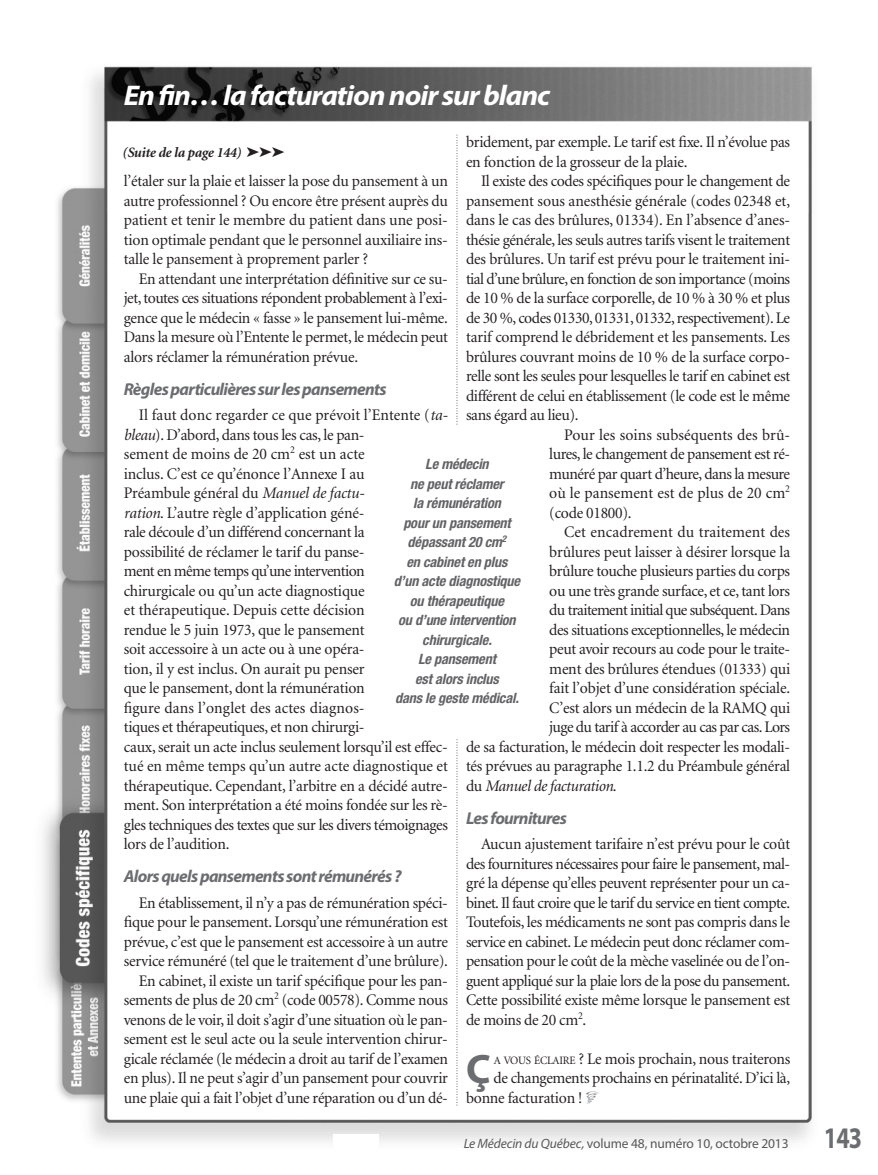
<style>
.page{position:relative;width:878px;height:1175px;background:#fff}
.page>*{position:absolute;margin:0;border:0;box-sizing:border-box;transform-origin:0 0}
.t1{font:700 41.25px "Myriad Pro";color:#6c6d70}
.t2{font:700 30px "Myriad Pro";color:#6c6d70;scale:.8 1}
.t3{font:italic 700 28.5px "Myriad Pro";letter-spacing:-.035em;color:#fff;scale:1.05 1}
.t4{font:italic 700 17.25px "Myriad Pro";letter-spacing:-.04em;color:#6c6d70}
.t5{font:16.2px/19.5px "Minion";letter-spacing:-.02em;color:#231f20;text-align:justify}
.t6{font:16.2px "Minion";letter-spacing:-.04em;color:#231f20}
.t7{font:16.2px "Minion";color:#231f20}
.t8{font:16.2px "Minion";letter-spacing:.005em;color:#231f20}
.t9{font:italic 16.2px "Minion";letter-spacing:-.025em;color:#231f20}
.t10{font:italic 700 condensed 14.25px/19.5px "Helvetica Neue";letter-spacing:-.01em;color:#636366;text-align:center}
.t11{font:italic 700 14.25px "Minion";letter-spacing:-.02em;color:#231f20}
.t12{font:13.5px "Myriad Pro";letter-spacing:-.01em;color:#57585a}
.s1{font-style:normal}
.s2{font-size:11.25px}
.s3{font-style:italic}
</style>
<div class="page">
<img style="left:43px;top:66px;width:769px;height:1076px">
<svg style="left:456px;top:135px;width:1px;height:290px"></svg>
<svg style="left:456px;top:740px;width:1px;height:367px"></svg>
<div style="left:122px;top:144px;width:320px;height:18px;background:#fff"></div>
<div style="left:382px;top:436px;width:149px;height:292px;background:#fff"></div>
<div style="left:333px;top:1134px;width:45px;height:18px;background:#fff"></div>
<svg style="left:586px;top:1091px;width:12px;height:13px"></svg>
<h3 class="t3" style="left:124px;top:84px;width:407px">Enfin…lafacturationnoir surblanc</h3>
<p class="t5" style="left:466px;top:133px;width:326px">bridement, par exemple. Le tarif est fixe. Il n’évolue pas en fonction de la grosseur de la plaie.</p>
<p class="t5" style="left:481px;top:172px;width:311px">Il existe des codes spécifiques pour le changement de</p>
<p class="t5" style="left:466px;top:192px;width:325px">pansement sous anesthésie générale (codes 02348 et,</p>
<p class="t5" style="left:466px;top:211px;width:326px">dans le cas des brûlures, 01334). En l’absence d’anes-</p>
<p class="t5" style="left:466px;top:231px;width:326px">thésie générale, les seuls autres tarifs visent le traitement</p>
<p class="t5" style="left:466px;top:250px;width:326px">des brûlures. Un tarif est prévu pour le traitement ini-</p>
<p class="t6" style="left:466px;top:272px;width:325px">tial d’une brûlure, en fonction de son importance (moins</p>
<p class="t5" style="left:466px;top:289px;width:325px">de 10 % de la surface corporelle, de 10 % à 30 % et plus</p>
<p class="t5" style="left:466px;top:309px;width:325px">de 30 %, codes 01330, 01331, 01332, respectivement). Le</p>
<p class="t5" style="left:466px;top:328px;width:325px">tarif comprend le débridement et les pansements. Les</p>
<p class="t5" style="left:466px;top:348px;width:326px">brûlures couvrant moins de 10 % de la surface corpo-</p>
<p class="t5" style="left:466px;top:367px;width:326px">relle sont les seules pour lesquelles le tarif en cabinet est</p>
<p class="t5" style="left:466px;top:387px;width:325px">différent de celui en établissement (le code est le même</p>
<p class="t5" style="left:466px;top:406px;width:114px">sans égard au lieu).</p>
<p class="t7" style="left:564px;top:428px;width:227px">Pour les soins subséquents des brû-</p>
<p class="t5" style="left:549px;top:445px;width:242px">lures, le changement de pansement est ré-</p>
<p class="t5" style="left:549px;top:465px;width:242px">munéré par quart d’heure, dans la mesure</p>
<p class="t7" style="left:549px;top:486px;width:242px">où le pansement est de plus de 20 cm<sup>2</sup></p>
<p class="t5" style="left:549px;top:504px;width:84px">(code 01800).</p>
<p class="t8" style="left:564px;top:525px;width:227px">Cet encadrement du traitement des</p>
<p class="t5" style="left:549px;top:543px;width:242px">brûlures peut laisser à désirer lorsque la</p>
<p class="t5" style="left:549px;top:562px;width:242px">brûlure touche plusieurs parties du corps</p>
<p class="t5" style="left:549px;top:582px;width:242px">ou une très grande surface, et ce, tant lors</p>
<p class="t6" style="left:549px;top:603px;width:242px">du traitement initial que subséquent. Dans</p>
<p class="t5" style="left:549px;top:621px;width:242px">des situations exceptionnelles, le médecin</p>
<p class="t5" style="left:549px;top:640px;width:242px">peut avoir recours au code pour le traite-</p>
<p class="t5" style="left:549px;top:660px;width:242px">ment des brûlures étendues (01333) qui</p>
<p class="t5" style="left:549px;top:679px;width:242px">fait l’objet d’une considération spéciale.</p>
<p class="t5" style="left:549px;top:699px;width:242px">C’est alors un médecin de la RAMQ qui</p>
<p class="t6" style="left:549px;top:720px;width:242px">juge du tarif à accorder au cas par cas. Lors</p>
<p class="t5" style="left:466px;top:738px;width:325px">de sa facturation, le médecin doit respecter les modali-</p>
<p class="t5" style="left:466px;top:757px;width:326px">tés prévues au paragraphe 1.1.2 du Préambule général</p>
<p class="t9" style="left:466px;top:779px;width:152px"><span class="s1">du</span> Manuel de facturation<span class="s1">.</span></p>
<p class="t4" style="left:466px;top:811px;width:102px">Lesfournitures</p>
<p class="t5" style="left:466px;top:835px;width:326px;text-indent:15px">Aucun ajustement tarifaire n’est prévu pour le coût des fournitures nécessaires pour faire le pansement, mal&shy;gré la dépense qu’elles peuvent représenter pour un ca&shy;binet. Il faut croire que le tarif du service en tient compte.<br>Toutefois, les médicaments ne sont pas compris dans le service en cabinet. Le médecin peut donc réclamer com&shy;pensation pour le coût de la mèche vaselinée ou de l’on&shy;guent appliqué sur la plaie lors de la pose du pansement.<br>Cette possibilité existe même lorsque le pansement est de moins de 20 cm<sup>2</sup>.</p>
<h1 class="t1" style="left:466px;top:1054px;width:26px">Ç</h1>
<p class="t5" style="left:494px;top:1050px;width:298px"><span class="s2">A VOUS ÉCLAIRE</span> ? Le mois prochain, nous traiterons</p>
<p class="t11" style="left:122px;top:147px;width:164px">(Suite de la page 144) ➤➤➤</p>
<p class="t5" style="left:124px;top:172px;width:326px">l’étaler sur la plaie et laisser la pose du pansement à un autre professionnel ? Ou encore être présent auprès du patient et tenir le membre du patient dans une posi&shy;tion optimale pendant que le personnel auxiliaire ins&shy;talle le pansement à proprement parler ?</p>
<p class="t5" style="left:124px;top:270px;width:326px;text-indent:15px">En attendant une interprétation définitive sur ce su&shy;jet, toutes ces situations répondent probablement à l’exi&shy;gence que le médecin « fasse » le pansement lui-même.<br>Dans la mesure où l’Entente le permet, le médecin peut alors réclamer la rémunération prévue.</p>
<p class="t4" style="left:124px;top:382px;width:264px">Règlesparticulièressurlespansements</p>
<p class="t5" style="left:124px;top:406px;width:326px;text-align:left;text-indent:15px">Il faut donc regarder ce que prévoit l’Entente (<span class="s3">ta&shy;bleau</span>). D’abord, dans tous les cas, le pan-<br>sement de moins de 20 cm<sup>2</sup> est un acte<br>inclus. C’est ce qu’énonce l’Annexe I au<br>Préambule général du <span class="s3">Manuel de factu-<br>ration</span>. L’autre règle d’application géné-<br>rale découle d’un différend concernant la<br>possibilité de réclamer le tarif du panse-<br>ment en même temps qu’une intervention<br>chirurgicale ou qu’un acte diagnostique<br>et thérapeutique. Depuis cette décision<br>rendue le 5 juin 1973, que le pansement<br>soit accessoire à un acte ou à une opéra-<br>tion, il y est inclus. On aurait pu penser<br>que le pansement, dont la rémunération<br>figure dans l’onglet des actes diagnos-<br>tiques et thérapeutiques, et non chirurgi-<br>caux, serait un acte inclus seulement lorsqu’il est effec&shy;tué en même temps qu’un autre acte diagnostique et thérapeutique. Cependant, l’arbitre en a décidé autre&shy;ment. Son interprétation a été moins fondée sur les rè&shy;gles techniques des textes que sur les divers témoignages lors de l’audition.</p>
<p class="t4" style="left:124px;top:870px;width:279px">Alorsquelspansementssontrémunérés?</p>
<p class="t5" style="left:124px;top:894px;width:326px;text-align:right">En établissement, il n’y a pas de rémunération spéci&shy;fique pour le pansement. Lorsqu’une rémunération est prévue, c’est que le pansement est accessoire à un autre service rémunéré (tel que le traitement d’une brûlure).<br>En cabinet, il existe un tarif spécifique pour les pan&shy;sements de plus de 20 cm<sup>2</sup> (code 00578). Comme nous venons de le voir, il doit s’agir d’une situation où le pan&shy;sement est le seul acte ou la seule intervention chirur&shy;gicale réclamée (le médecin a droit au tarif de l’examen en plus). Il ne peut s’agir d’un pansement pour couvrir une plaie qui a fait l’objet d’une réparation ou d’un dé-</p>
<p class="t10" style="left:394px;top:455px;width:128px">Le médecin<br>ne peut réclamer<br>la rémunération<br>pour un pansement dépassant 20 cm<sup>2<br></sup>en cabinet en plus d’un acte diagnostique ou thérapeutique<br>ou d’une intervention chirurgicale.<br>Le pansement<br>est alors inclus<br>dans le geste médical.</p>
<p class="t5" style="left:493px;top:1069px;width:298px">de changements prochains en périnatalité. D’ici là,</p>
<p class="t5" style="left:466px;top:1089px;width:118px">bonne facturation !</p>
<p class="t12" style="left:463px;top:1138px;width:326px"><span class="s3">Le Médecin du Québec,</span> volume 48, numéro 10, octobre 2013</p>
<h2 class="t2" style="left:823px;top:1126px;width:49px">143</h2>
</div>
